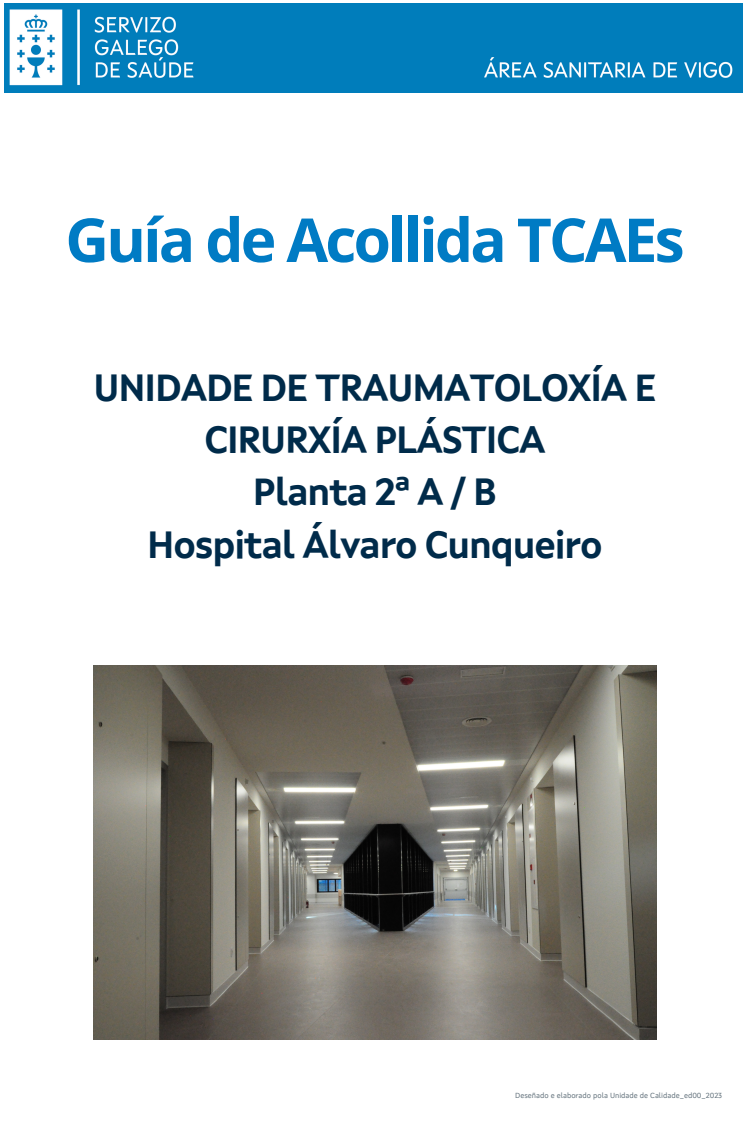
<style>
.page{position:relative;width:750px;height:1125px;background:#fff}
.page>*{position:absolute;margin:0;border:0;box-sizing:border-box;transform-origin:0 0}
.t1{font:700 60.62px "Open Sans";letter-spacing:-.05em;color:#007bc4}
.t2{font:700 37.75px/52.4px "Xunta Sans";letter-spacing:-.03em;color:#002b4a;text-align:center}
.t3{font:7.5px "Xunta Sans";color:#66757f}
</style>
<div class="page">
<img style="left:5px;top:3px;width:737px;height:89px">
<img style="left:94px;top:666px;width:562px;height:373px">
<p class="t1" style="left:65px;top:197px;width:621px">Guía de Acollida TCAEs</p>
<p class="t2" style="left:94px;top:364px;width:564px">UNIDADE DE TRAUMATOLOXÍA E<br>CIRURXÍA PLÁSTICA</p>
<p class="t2" style="left:253px;top:469px;width:246px">Planta 2ª A / B</p>
<p class="t2" style="left:147px;top:521px;width:457px">Hospital Álvaro Cunqueiro</p>
<p class="t3" style="left:515px;top:1093px;width:208px">Deseñado e elaborado pola Unidade de Calidade_ed00_2023</p>
</div>
